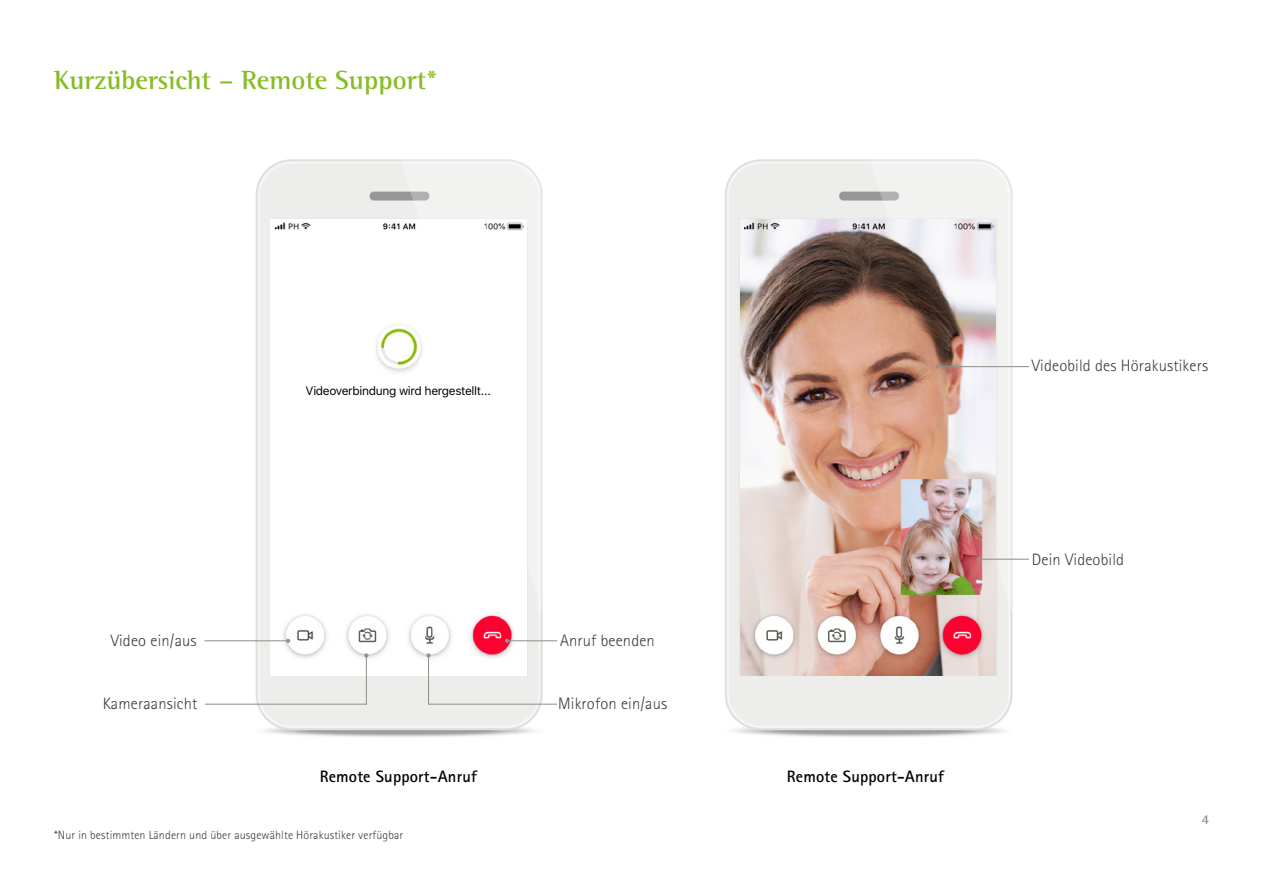
<style>
.page{position:relative;width:1263px;height:893px;background:#fff}
.page>*{position:absolute;margin:0;border:0;box-sizing:border-box;transform-origin:0 0}
.t1{font:700 27px "Rotis Semi Serif Pro";color:#86bc25}
.t2{font:300 16.5px "Rotis Sans Serif Pro";letter-spacing:.01em;color:#3c3b35}
.t3{font:700 16.5px "Rotis Sans Serif Pro";letter-spacing:.01em;color:#000}
.t4{font:700 13.5px "Rotis Sans Serif Pro";color:#92918a}
.t5{font:300 12px "Rotis Sans Serif Pro";letter-spacing:.01em;color:#3c3b35}
.t6{font:12px "SFUI Text";letter-spacing:-.03em;color:#000}
</style>
<div class="page">
<img style="left:225px;top:159px;width:332px;height:578px">
<img style="left:724px;top:159px;width:305px;height:578px">
<img style="left:271px;top:219px;width:255px;height:456px">
<img style="left:740px;top:219px;width:256px;height:456px">
<hr style="left:204px;top:640px;width:84px;height:1px;background:#92918a">
<svg style="left:286px;top:639px;width:4px;height:4px"></svg>
<hr style="left:205px;top:704px;width:162px;height:1px;background:#92918a">
<hr style="left:979px;top:559px;width:50px;height:1px;background:#92918a">
<svg style="left:977px;top:557px;width:4px;height:4px"></svg>
<hr style="left:507px;top:640px;width:50px;height:1px;background:#92918a">
<svg style="left:505px;top:639px;width:4px;height:4px"></svg>
<hr style="left:428px;top:655px;width:1px;height:50px;background:#92918a">
<svg style="left:426px;top:653px;width:5px;height:4px"></svg>
<hr style="left:366px;top:655px;width:1px;height:50px;background:#92918a">
<svg style="left:364px;top:653px;width:4px;height:4px"></svg>
<hr style="left:937px;top:366px;width:92px;height:1px;background:#92918a">
<svg style="left:935px;top:365px;width:4px;height:4px"></svg>
<hr style="left:428px;top:704px;width:129px;height:1px;background:#92918a">
<div style="left:329px;top:379px;width:138px;height:30px;background:#fff"></div>
<h1 class="t1" style="left:54px;top:63px;width:385px">Kurzübersicht – Remote Support*</h1>
<p class="t2" style="left:111px;top:631px;width:87px">Video ein/aus</p>
<p class="t2" style="left:103px;top:694px;width:96px">Kameraansicht</p>
<p class="t6" style="left:306px;top:382px;width:187px">Videoverbindung wird hergestellt...</p>
<p class="t2" style="left:560px;top:631px;width:96px">Anruf beenden</p>
<p class="t2" style="left:558px;top:694px;width:111px">Mikrofon ein/aus</p>
<p class="t3" style="left:320px;top:766px;width:159px">Remote Support-Anruf</p>
<p class="t3" style="left:787px;top:766px;width:159px">Remote Support-Anruf</p>
<p class="t5" style="left:54px;top:828px;width:351px">*Nur in bestimmten Ländern und über ausgewählte Hörakustiker verfügbar</p>
<p class="t2" style="left:1032px;top:356px;width:178px">Videobild des Hörakustikers</p>
<p class="t2" style="left:1032px;top:550px;width:94px">Dein Videobild</p>
<p class="t4" style="left:1202px;top:811px;width:9px">4</p>
</div>
